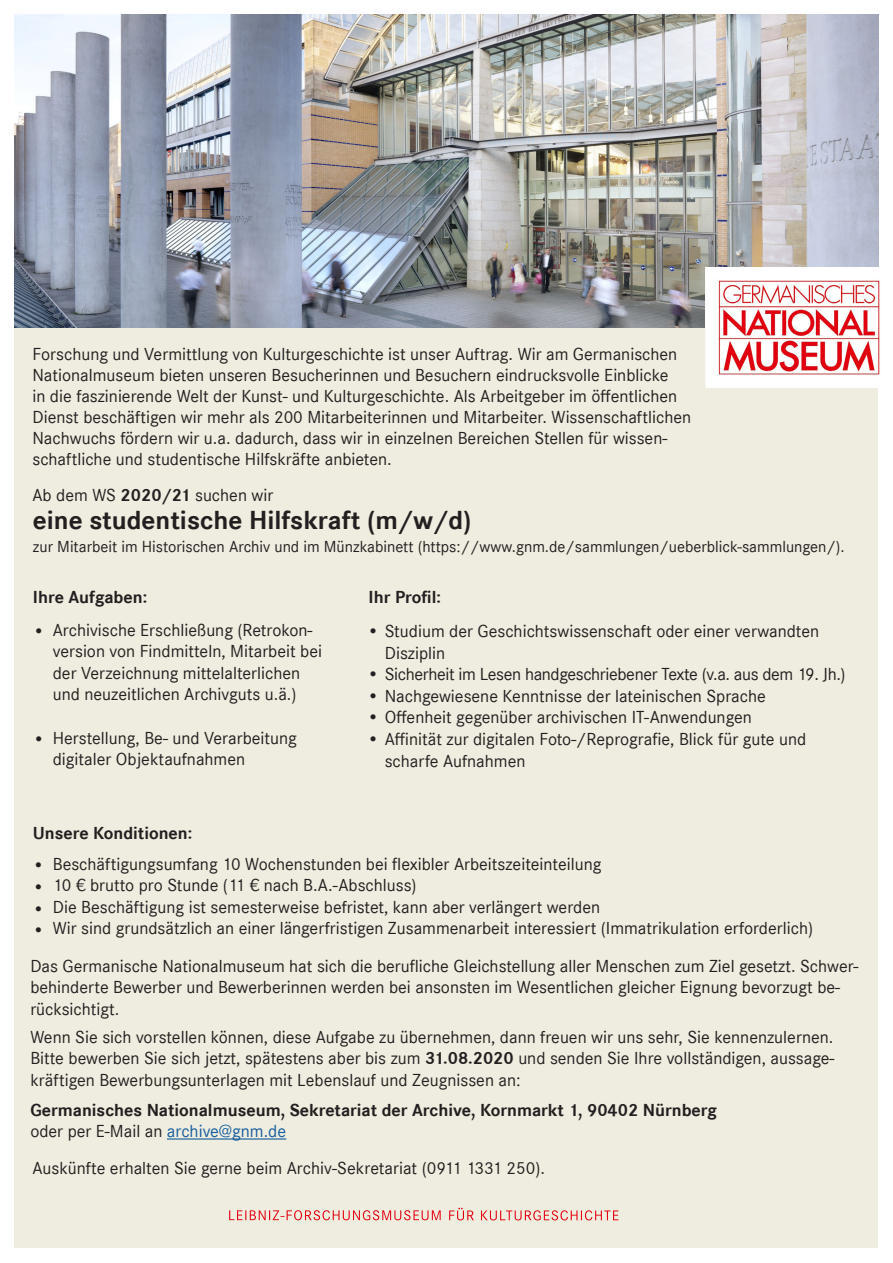
<style>
.page{position:relative;width:893px;height:1263px;background:#fff}
.page>*{position:absolute;margin:0;border:0;box-sizing:border-box;transform-origin:0 0}
.t1{font:700 27px "Corporate S";color:#231f20}
.t2{font:18px/21.6px "Corporate S";color:#231f20}
.t3{font:700 18px "Corporate S";color:#231f20}
.t4{font:18px "Corporate S";letter-spacing:-.02em;color:#231f20}
.t5{font:16.5px "Corporate S";color:#231f20}
.s1{font-weight:700}
.s2{color:#175d9e}
</style>
<div class="page">
<img style="left:15px;top:15px;width:863px;height:313px">
<div style="left:15px;top:328px;width:863px;height:920px;background:#eeeddf"></div>
<svg style="left:449px;top:1208px;width:169px;height:12px"></svg>
<svg style="left:229px;top:1210px;width:212px;height:10px"></svg>
<img style="left:706px;top:268px;width:174px;height:120px">
<hr style="left:167px;top:1138px;width:119px;height:1px;background:#175d9e">
<p class="t2" style="left:32px;top:343px;width:660px;line-height:21.1px">Forschung und Vermittlung von Kulturgeschichte ist unser Auftrag. Wir am Germanischen Nationalmuseum bieten unseren Besucherinnen und Besuchern eindrucksvolle Einblicke<br>in die faszinierende Welt der Kunst- und Kulturgeschichte. Als Arbeitgeber im öffentlichen Dienst beschäftigen wir mehr als 200 Mitarbeiterinnen und Mitarbeiter. Wissenschaftlichen Nachwuchs fördern wir u.a. dadurch, dass wir in einzelnen Bereichen Stellen für wissen&shy;schaftliche und studentische Hilfskräfte anbieten.</p>
<p class="t2" style="left:32px;top:485px;width:242px">Ab dem WS <span class="s1">2020/21</span> suchen wir</p>
<p class="t1" style="left:33px;top:505px;width:440px">eine studentische Hilfskraft (m/w/d)</p>
<p class="t5" style="left:33px;top:537px;width:813px">zur Mitarbeit im Historischen Archiv und im Münzkabinett (https://www.gnm.de/sammlungen/ueberblick-sammlungen/).</p>
<p class="t3" style="left:33px;top:587px;width:116px">Ihre Aufgaben:</p>
<p class="t2" style="left:53px;top:619px;width:271px;text-indent:-20px">• Archivische Erschließung (Retrokon&shy;version von Findmitteln, Mitarbeit bei der Verzeichnung mittelalterlichen und neuzeitlichen Archivguts u.ä.)</p>
<p class="t2" style="left:53px;top:727px;width:246px;text-indent:-20px">• Herstellung, Be- und Verarbeitung digitaler Objektaufnahmen</p>
<p class="t3" style="left:369px;top:587px;width:74px">Ihr Profil:</p>
<p class="t2" style="left:385px;top:620px;width:436px;text-indent:-18px">• Studium der Geschichtswissenschaft oder einer verwandten<br>Disziplin</p>
<p class="t4" style="left:367px;top:664px;width:480px">• Sicherheit im Lesen handgeschriebener Texte (v.a. aus dem 19. Jh.)</p>
<p class="t2" style="left:367px;top:685px;width:400px">• Nachgewiesene Kenntnisse der lateinischen Sprache</p>
<p class="t2" style="left:367px;top:707px;width:386px">• Offenheit gegenüber archivischen IT-Anwendungen</p>
<p class="t2" style="left:385px;top:728px;width:423px;text-indent:-18px">• Affinität zur digitalen Foto-/Reprografie, Blick für gute und scharfe Aufnahmen</p>
<p class="t3" style="left:33px;top:822px;width:161px">Unsere Konditionen:</p>
<p class="t2" style="left:32px;top:855px;width:14px">•</p>
<p class="t2" style="left:32px;top:876px;width:14px">•</p>
<p class="t2" style="left:32px;top:898px;width:14px">•</p>
<p class="t2" style="left:32px;top:920px;width:14px">•</p>
<p class="t2" style="left:53px;top:853px;width:550px">Beschäftigungsumfang 10 Wochenstunden bei flexibler Arbeitszeiteinteilung</p>
<p class="t2" style="left:53px;top:874px;width:365px">10 € brutto pro Stunde (11 € nach B.A.-Abschluss)</p>
<p class="t2" style="left:53px;top:896px;width:549px">Die Beschäftigung ist semesterweise befristet, kann aber verlängert werden</p>
<p class="t2" style="left:53px;top:918px;width:762px">Wir sind grundsätzlich an einer längerfristigen Zusammenarbeit interessiert (Immatrikulation erforderlich)</p>
<p class="t2" style="left:30px;top:955px;width:829px">Das Germanische Nationalmuseum hat sich die berufliche Gleichstellung aller Menschen zum Ziel gesetzt. Schwer&shy;behinderte Bewerber und Bewerberinnen werden bei ansonsten im Wesentlichen gleicher Eignung bevorzugt be&shy;rücksichtigt.</p>
<p class="t2" style="left:30px;top:1026px;width:805px;text-align:justify">Wenn Sie sich vorstellen können, diese Aufgabe zu übernehmen, dann freuen wir uns sehr, Sie kennenzulernen.<br>Bitte bewerben Sie sich jetzt, spätestens aber bis zum <span class="s1">31.08.2020</span> und senden Sie Ihre vollständigen, aussage&shy;kräftigen Bewerbungsunterlagen mit Lebenslauf und Zeugnissen an:</p>
<p class="t3" style="left:30px;top:1100px;width:688px">Germanisches Nationalmuseum, Sekretariat der Archive, Kornmarkt 1, 90402 Nürnberg</p>
<p class="t2" style="left:30px;top:1120px;width:257px">oder per E-Mail an <span class="s2">archive@gnm.de</span></p>
<p class="t2" style="left:32px;top:1158px;width:514px">Auskünfte erhalten Sie gerne beim Archiv-Sekretariat (0911 1331 250).</p>
</div>
